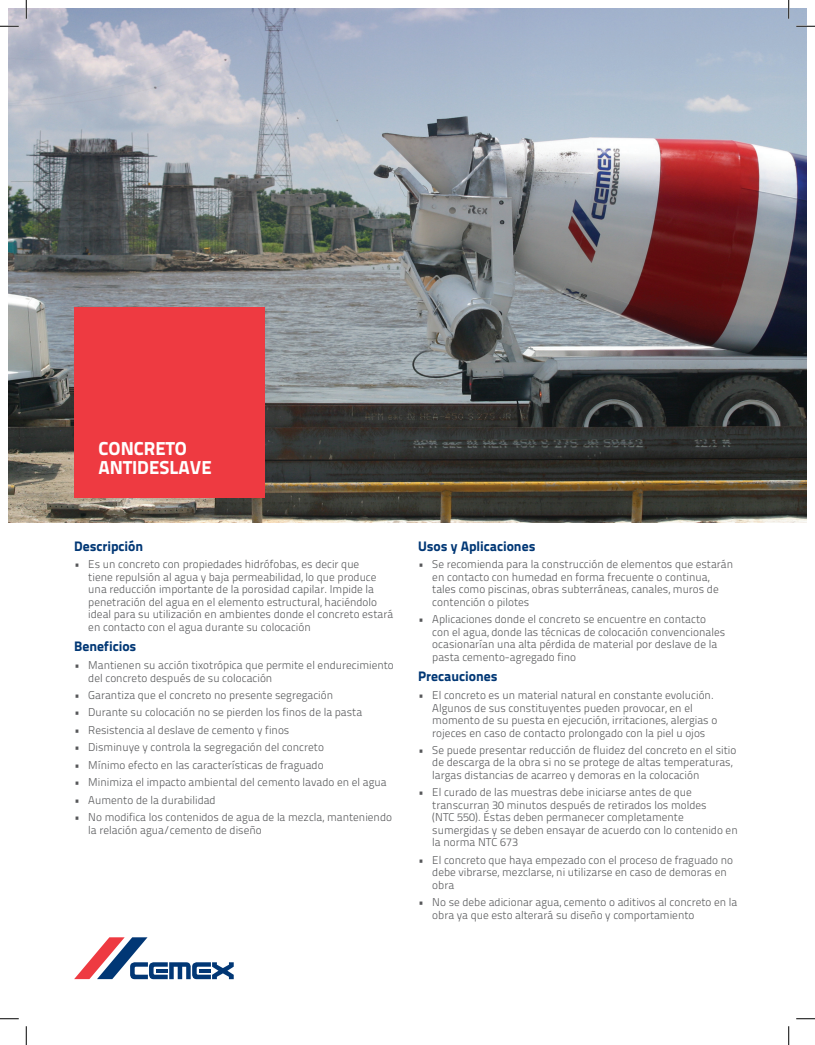
<style>
.page{position:relative;width:815px;height:1045px;background:#fff}
.page>*{position:absolute;margin:0;border:0;box-sizing:border-box;transform-origin:0 0}
.titulos_left{font:800 18.75px/18.8px "Titillium Text 22 L";color:#fff}
.text{font:800 13.75px "Titillium Text 22 L";color:#013775}
.bullets{font:300 11.25px/12.5px "Titillium Text 22 L";color:#57585a}
</style>
<div class="page">
<img style="left:9px;top:9px;width:797px;height:513px">
<div style="left:74px;top:307px;width:191px;height:191px;background:#ee3a41"></div>
<svg style="left:74px;top:937px;width:160px;height:42px"></svg>
<svg style="left:0;top:25px;width:19px;height:2px"></svg>
<svg style="left:796px;top:25px;width:18px;height:2px"></svg>
<svg style="left:0;top:1018px;width:19px;height:1px"></svg>
<svg style="left:796px;top:1018px;width:18px;height:1px"></svg>
<svg style="left:25px;top:0;width:2px;height:19px"></svg>
<svg style="left:25px;top:1026px;width:2px;height:19px"></svg>
<svg style="left:787px;top:0;width:2px;height:19px"></svg>
<svg style="left:788px;top:1026px;width:1px;height:19px"></svg>
<p class="titulos_left" style="left:99px;top:438px;width:115px">CONCRETO<br>ANTIDESLAVE</p>
<p class="text" style="left:74px;top:535px;width:71px">Descripción</p>
<p class="bullets" style="left:88px;top:557px;width:306px;text-indent:-14px">• Es un concreto con propiedades hidrófobas, es decir que<br>tiene repulsión al agua y baja permeabilidad, lo que produce una reducción importante de la porosidad capilar. Impide la penetración del agua en el elemento estructural, haciéndolo ideal para su utilización en ambientes donde el concreto estará en contacto con el agua durante su colocación</p>
<p class="text" style="left:74px;top:635px;width:64px">Beneficios</p>
<p class="bullets" style="left:88px;top:658px;width:307px;text-indent:-14px">• Mantienen su acción tixotrópica que permite el endurecimiento del concreto después de su colocación</p>
<p class="bullets" style="left:74px;top:688px;width:260px">• Garantiza que el concreto no presente segregación</p>
<p class="bullets" style="left:74px;top:705px;width:289px">• Durante su colocación no se pierden los finos de la pasta</p>
<p class="bullets" style="left:74px;top:723px;width:217px">• Resistencia al deslave de cemento y finos</p>
<p class="bullets" style="left:74px;top:740px;width:251px">• Disminuye y controla la segregación del concreto</p>
<p class="bullets" style="left:74px;top:758px;width:251px">• Mínimo efecto en las características de fraguado</p>
<p class="bullets" style="left:74px;top:775px;width:314px">• Minimiza el impacto ambiental del cemento lavado en el agua</p>
<p class="bullets" style="left:74px;top:793px;width:143px">• Aumento de la durabilidad</p>
<p class="bullets" style="left:88px;top:810px;width:305px;text-indent:-14px">• No modifica los contenidos de agua de la mezcla, manteniendo la relación agua/cemento de diseño</p>
<p class="text" style="left:418px;top:535px;width:119px">Usos y Aplicaciones</p>
<p class="bullets" style="left:432px;top:557px;width:302px;text-indent:-14px">• Se recomienda para la construcción de elementos que estarán en contacto con humedad en forma frecuente o continua, tales como piscinas, obras subterráneas, canales, muros de contención o pilotes</p>
<p class="bullets" style="left:432px;top:612px;width:294px;text-indent:-14px">• Aplicaciones donde el concreto se encuentre en contacto con el agua, donde las técnicas de colocación convencionales ocasionarían una alta pérdida de material por deslave de la pasta cemento-agregado fino</p>
<p class="text" style="left:418px;top:665px;width:81px">Precauciones</p>
<p class="bullets" style="left:432px;top:688px;width:286px;text-indent:-14px">• El concreto es un material natural en constante evolución.<br>Algunos de sus constituyentes pueden provocar, en el momento de su puesta en ejecución, irritaciones, alergias o rojeces en caso de contacto prolongado con la piel u ojos</p>
<p class="bullets" style="left:432px;top:743px;width:305px;text-indent:-14px">• Se puede presentar reducción de fluidez del concreto en el sitio de descarga de la obra si no se protege de altas temperaturas, largas distancias de acarreo y demoras en la colocación</p>
<p class="bullets" style="left:432px;top:785px;width:307px;text-indent:-14px">• El curado de las muestras debe iniciarse antes de que transcurran 30 minutos después de retirados los moldes<br>(NTC 550). Éstas deben permanecer completamente sumergidas y se deben ensayar de acuerdo con lo contenido en la norma NTC 673</p>
<p class="bullets" style="left:432px;top:853px;width:302px;text-indent:-14px">• El concreto que haya empezado con el proceso de fraguado no debe vibrarse, mezclarse, ni utilizarse en caso de demoras en obra</p>
<p class="bullets" style="left:432px;top:895px;width:306px;text-indent:-14px">• No se debe adicionar agua, cemento o aditivos al concreto en la obra ya que esto alterará su diseño y comportamiento</p>
</div>
